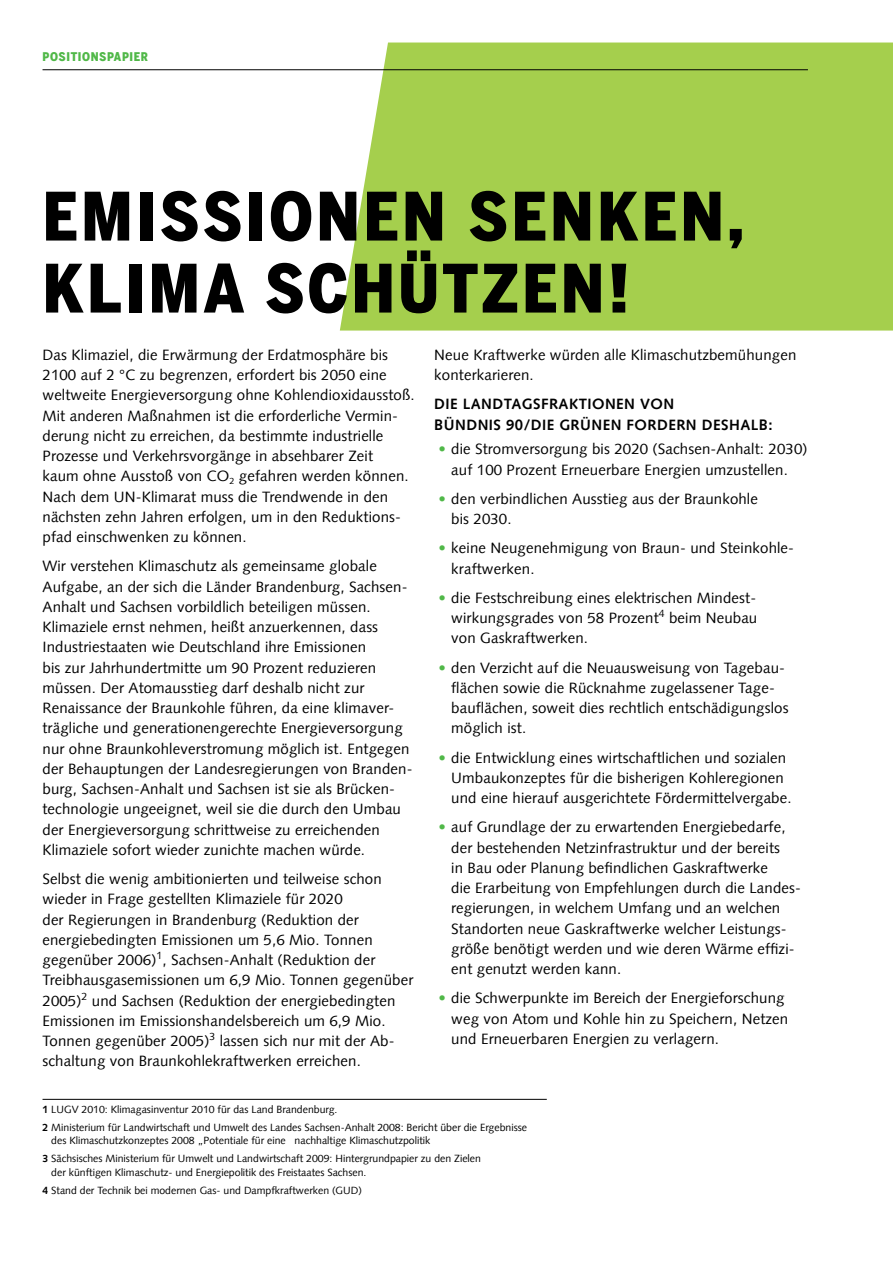
<style>
.page{position:relative;width:893px;height:1263px;background:#fff}
.page>*{position:absolute;margin:0;border:0;box-sizing:border-box;transform-origin:0 0}
.t1{font:900 66px "Benton Sans Cond";letter-spacing:.05em;color:#000}
.t2{font:15px/20.2px "Syntax Com";letter-spacing:.01em;color:#000}
.t3{font:700 15px/20.2px "Syntax Com";letter-spacing:.03em;color:#000}
.t4{font:900 12px "Benton Sans Cond";letter-spacing:.05em;color:#50b848}
.t5{font:10.5px/18px "Syntax Com";color:#000}
.s1{color:#50b848}
.s2{font-weight:700}
</style>
<div class="page">
<div style="left:340px;top:43px;width:553px;height:288px;background:#a5cf4d"></div>
<hr style="left:43px;top:69px;width:765px;height:1px;background:#000">
<hr style="left:43px;top:1099px;width:504px;height:1px;background:#000">
<p class="t4" style="left:43px;top:49px;width:49px">POSITIONSPAP</p>
<p class="t4" style="left:130px;top:49px;width:12px">IER</p>
<h1 class="t1" style="left:43px;top:178px;width:271px">EMISSIONEN</h1>
<h1 class="t1" style="left:468px;top:178px;width:43px">SENKEN</h1>
<h1 class="t1" style="left:43px;top:250px;width:589px">KLIMA SCHÜTZEN !</h1>
<h1 class="t1" style="left:727px;top:178px;width:18px">,</h1>
<p class="t2" style="left:43px;top:345px;width:374px">Das Klimaziel, die Erwärmung der Erdatmosphäre bis 2100 auf 2 °C zu begrenzen, erfordert bis 2050 eine weltweite Energieversorgung ohne Kohlendioxidausstoß.<br>Mit anderen Maßnahmen ist die erforderliche Vermin&shy;derung nicht zu erreichen, da bestimmte industrielle Prozesse und Verkehrsvorgänge in absehbarer Zeit<br>kaum ohne Ausstoß von CO<sub>2</sub> gefahren werden können.<br>Nach dem UN-Klimarat muss die Trendwende in den nächsten zehn Jahren erfolgen, um in den Reduktions&shy;pfad einschwenken zu können.</p>
<p class="t2" style="left:43px;top:556px;width:371px">Wir verstehen Klimaschutz als gemeinsame globale Aufgabe, an der sich die Länder Brandenburg, Sachsen-Anhalt und Sachsen vorbildlich beteiligen müssen.<br>Klimaziele ernst nehmen, heißt anzuerkennen, dass Industriestaaten wie Deutschland ihre Emissionen<br>bis zur Jahrhundertmitte um 90 Prozent reduzieren müssen. Der Atomausstieg darf deshalb nicht zur Renaissance der Braunkohle führen, da eine klimaver&shy;trägliche und generationengerechte Energieversorgung nur ohne Braunkohleverstromung möglich ist. Entgegen der Behauptungen der Landesregierungen von Branden&shy;burg, Sachsen-Anhalt und Sachsen ist sie als Brücken&shy;technologie ungeeignet, weil sie die durch den Umbau der Energieversorgung schrittweise zu erreichenden Klimaziele sofort wieder zunichte machen würde.</p>
<p class="t2" style="left:43px;top:869px;width:372px">Selbst die wenig ambitionierten und teilweise schon wieder in Frage gestellten Klimaziele für 2020<br>der Regierungen in Brandenburg (Reduktion der energiebedingten Emissionen um 5,6 Mio. Tonnen gegenüber 2006)<sup>1</sup>, Sachsen-Anhalt (Reduktion der Treibhausgasemissionen um 6,9 Mio. Tonnen gegenüber 2005)<sup>2</sup> und Sachsen (Reduktion der energiebedingten Emissionen im Emissionshandelsbereich um 6,9 Mio.<br>Tonnen gegenüber 2005)<sup>3</sup> lassen sich nur mit der Ab&shy;schaltung von Braunkohlekraftwerken erreichen.</p>
<p class="t2" style="left:434px;top:345px;width:364px">Neue Kraftwerke würden alle Klimaschutzbemühungen konterkarieren.</p>
<p class="t3" style="left:434px;top:394px;width:242px">DIE LANDTAGSFRAKTIONEN VON<br>BÜNDNIS</p>
<p class="t3" style="left:506px;top:414px;width:96px">90/DIE GRÜNEN</p>
<p class="t3" style="left:627px;top:414px;width:147px">FORDERN DESHALB:</p>
<p class="t2" style="left:438px;top:439px;width:371px;text-align:center"><span class="s1">•</span> die Stromversorgung bis 2020 (Sachsen-Anhalt: 2030) auf 100 Prozent Erneuerbare Energien umzustellen.</p>
<p class="t2" style="left:451px;top:489px;width:308px;text-indent:-13px"><span class="s1">•</span> den verbindlichen Ausstieg aus der Braunkohle bis 2030.</p>
<p class="t2" style="left:451px;top:538px;width:344px;text-indent:-13px"><span class="s1">•</span> keine Neugenehmigung von Braun- und Steinkohle&shy;kraftwerken.</p>
<p class="t2" style="left:451px;top:588px;width:308px;text-indent:-13px"><span class="s1">•</span> die Festschreibung eines elektrischen Mindest&shy;wirkungsgrades von 58 Prozent<sup>4</sup> beim Neubau von Gaskraftwerken.</p>
<p class="t2" style="left:451px;top:657px;width:339px;text-indent:-13px"><span class="s1">•</span> den Verzicht auf die Neuausweisung von Tagebau&shy;flächen sowie die Rücknahme zugelassener Tage&shy;bauflächen, soweit dies rechtlich entschädigungslos möglich ist.</p>
<p class="t2" style="left:451px;top:747px;width:342px;text-indent:-13px"><span class="s1">•</span> die Entwicklung eines wirtschaftlichen und sozialen<br>Umbaukonzeptes für die bisherigen Kohleregionen und eine hierauf ausgerichtete Fördermittelvergabe.</p>
<p class="t2" style="left:451px;top:817px;width:351px;text-indent:-13px"><span class="s1">•</span> auf Grundlage der zu erwartenden Energiebedarfe, der bestehenden Netzinfrastruktur und der bereits<br>in Bau oder Planung befindlichen Gaskraftwerke<br>die Erarbeitung von Empfehlungen durch die Landes&shy;regierungen, in welchem Umfang und an welchen Standorten neue Gaskraftwerke welcher Leistungs&shy;größe benötigt werden und wie deren Wärme effizi&shy;ent genutzt werden kann.</p>
<p class="t2" style="left:451px;top:988px;width:339px;text-indent:-13px"><span class="s1">•</span> die Schwerpunkte im Bereich der Energieforschung weg von Atom und Kohle hin zu Speichern, Netzen und Erneuerbaren Energien zu verlagern.</p>
<p class="t5" style="left:43px;top:1100px;width:486px"><span class="s2">1</span> LUGV 2010: Klimagasinventur 2010 für das Land Brandenburg.<br><span class="s2">2</span> Ministerium für Landwirtschaft und Umwelt des Landes Sachsen-Anhalt 2008: Bericht über die Ergebnisse</p>
<p class="t5" style="left:43px;top:1131px;width:440px;text-indent:9px">des Klimaschutzkonzeptes 2008 „Potentiale für eine nachhaltige Klimaschutzpolitik<br><span class="s2">3</span> Sächsisches Ministerium für Umwelt und Landwirtschaft 2009: Hintergrundpapier zu den Zielen</p>
<p class="t5" style="left:43px;top:1163px;width:326px;text-indent:9px">der künftigen Klimaschutz- und Energiepolitik des Freistaates Sachsen.<br><span class="s2">4</span> Stand der Technik bei modernen Gas- und Dampfkraftwerken (GUD)</p>
</div>
